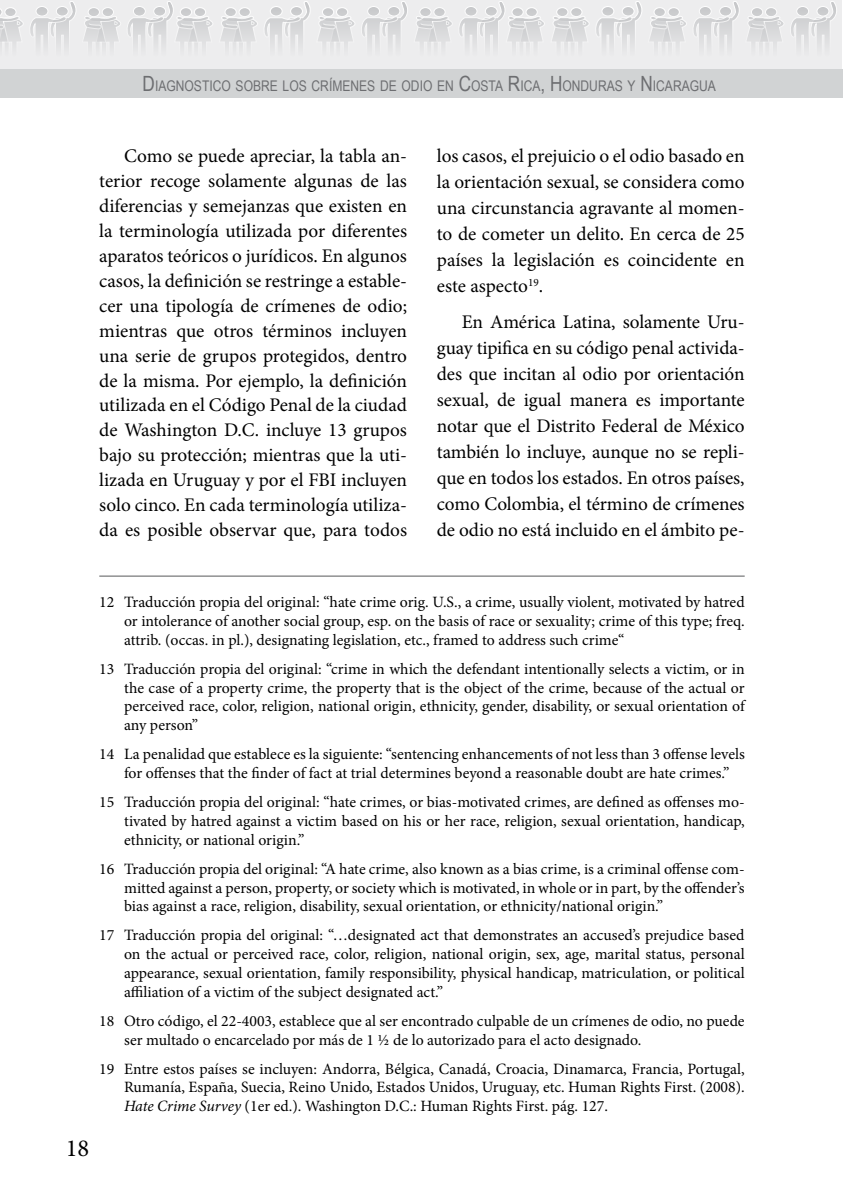
<style>
.page{position:relative;width:844px;height:1191px;background:#fff}
.page>*{position:absolute;margin:0;border:0;box-sizing:border-box;transform-origin:0 0}
.t1{font:24.5px "Minion Pro";color:#000}
.t2{font:19.25px/24.8px "Minion Pro";color:#000;text-align:justify}
.t3{font:15.75px/18.9px "Minion Pro";color:#000;text-align:justify}
.t4{font:14.7px "Arial Narrow";color:#6d6e71}
.s1{font-size:21px}
.s2{font-style:italic}
</style>
<div class="page">
<div style="left:0;top:0;width:841px;height:82px;background:#ededee"></div>
<div style="left:0;top:69px;width:841px;height:29px;background:#d1d3d4"></div>
<svg style="left:0;top:1px;width:837px;height:43px"></svg>
<div style="left:512px;top:8px;width:11px;height:9px;background:#c7c8ca;border-radius:50%"></div>
<div style="left:511px;top:7px;width:12px;height:10px;border:1px solid #fff;border-radius:50%"></div>
<div style="left:526px;top:8px;width:11px;height:9px;background:#c7c8ca;border-radius:50%"></div>
<div style="left:525px;top:7px;width:12px;height:10px;border:1px solid #fff;border-radius:50%"></div>
<hr style="left:99px;top:575px;width:645px;height:1px;background:#58595b">
<p class="t4" style="left:143px;top:75px;width:574px"><span class="s1">D</span>IAGNOSTICO SOBRE LOS CRÍMENES DE ODIO EN <span class="s1">C</span>OSTA <span class="s1">R</span>ICA<span class="s1">, H</span>ONDURAS Y <span class="s1">N</span> ICARAGUA</p>
<p class="t2" style="left:99px;top:144px;width:309px;text-indent:25px">Como se puede apreciar, la tabla an&shy;terior recoge solamente algunas de las diferencias y semejanzas que existen en la terminología utilizada por diferentes aparatos teóricos o jurídicos. En algunos casos, la definición se restringe a estable&shy;cer una tipología de crímenes de odio; mientras que otros términos incluyen una serie de grupos protegidos, dentro de la misma. Por ejemplo, la definición utilizada en el Código Penal de la ciudad de Washington D.C. incluye 13 grupos bajo su protección; mientras que la uti&shy;lizada en Uruguay y por el FBI incluyen solo cinco. En cada terminología utiliza&shy;da es posible observar que, para todos</p>
<p class="t2" style="left:437px;top:143px;width:309px;line-height:25.9px">los casos, el prejuicio o el odio basado en la orientación sexual, se considera como una circunstancia agravante al momen&shy;to de cometer un delito. En cerca de 25 países la legislación es coincidente en este aspecto<sup>19</sup>.</p>
<p class="t2" style="left:437px;top:309px;width:309px;line-height:25.9px;text-indent:25px">En América Latina, solamente Uru&shy;guay tipifica en su código penal activida&shy;des que incitan al odio por orientación sexual, de igual manera es importante notar que el Distrito Federal de México también lo incluye, aunque no se repli&shy;que en todos los estados. En otros países, como Colombia, el término de crímenes de odio no está incluido en el ámbito pe-</p>
<h1 class="t1" style="left:66px;top:1132px;width:25px">18</h1>
<p class="t3" style="left:124px;top:592px;width:622px;text-indent:-25px">12 Traducción propia del original: “hate crime orig. U.S., a crime, usually violent, motivated by hatred or intolerance of another social group, esp. on the basis of race or sexuality; crime of this type; freq. attrib. (occas. in pl.), designating legislation, etc., framed to address such crime“</p>
<p class="t3" style="left:124px;top:659px;width:622px;text-indent:-25px">13 Traducción propia del original: “crime in which the defendant intentionally selects a victim, or in the case of a property crime, the property that is the object of the crime, because of the actual or perceived race, color, religion, national origin, ethnicity, gender, disability, or sexual orientation of any person”</p>
<p class="t3" style="left:99px;top:745px;width:646px;text-align:center">14 La penalidad que establece es la siguiente: “sentencing enhancements of not less than 3 offense levels for offenses that the finder of fact at trial determines beyond a reasonable doubt are hate crimes.”</p>
<p class="t3" style="left:124px;top:792px;width:622px;text-indent:-25px">15 Traducción propia del original: “hate crimes, or bias-motivated crimes, are defined as offenses mo&shy;tivated by hatred against a victim based on his or her race, religion, sexual orientation, handicap, ethnicity, or national origin.”</p>
<p class="t3" style="left:124px;top:859px;width:622px;text-indent:-25px">16 Traducción propia del original: “A hate crime, also known as a bias crime, is a criminal offense com&shy;mitted against a person, property, or society which is motivated, in whole or in part, by the offender’s bias against a race, religion, disability, sexual orientation, or ethnicity/national origin.”</p>
<p class="t3" style="left:124px;top:925px;width:622px;text-indent:-25px">17 Traducción propia del original: “…designated act that demonstrates an accused’s prejudice based on the actual or perceived race, color, religion, national origin, sex, age, marital status, personal appearance, sexual orientation, family responsibility, physical handicap, matriculation, or political affiliation of a victim of the subject designated act.”</p>
<p class="t3" style="left:124px;top:1011px;width:622px;text-indent:-25px">18 Otro código, el 22-4003, establece que al ser encontrado culpable de un crímenes de odio, no puede ser multado o encarcelado por más de 1 ½ de lo autorizado para el acto designado.</p>
<p class="t3" style="left:124px;top:1059px;width:622px;text-indent:-25px">19 Entre estos países se incluyen: Andorra, Bélgica, Canadá, Croacia, Dinamarca, Francia, Portugal, Rumanía, España, Suecia, Reino Unido, Estados Unidos, Uruguay, etc. Human Rights First. (2008).<br><span class="s2">Hate Crime Survey</span> (1er ed.). Washington D.C.: Human Rights First. pág. 127.</p>
</div>
